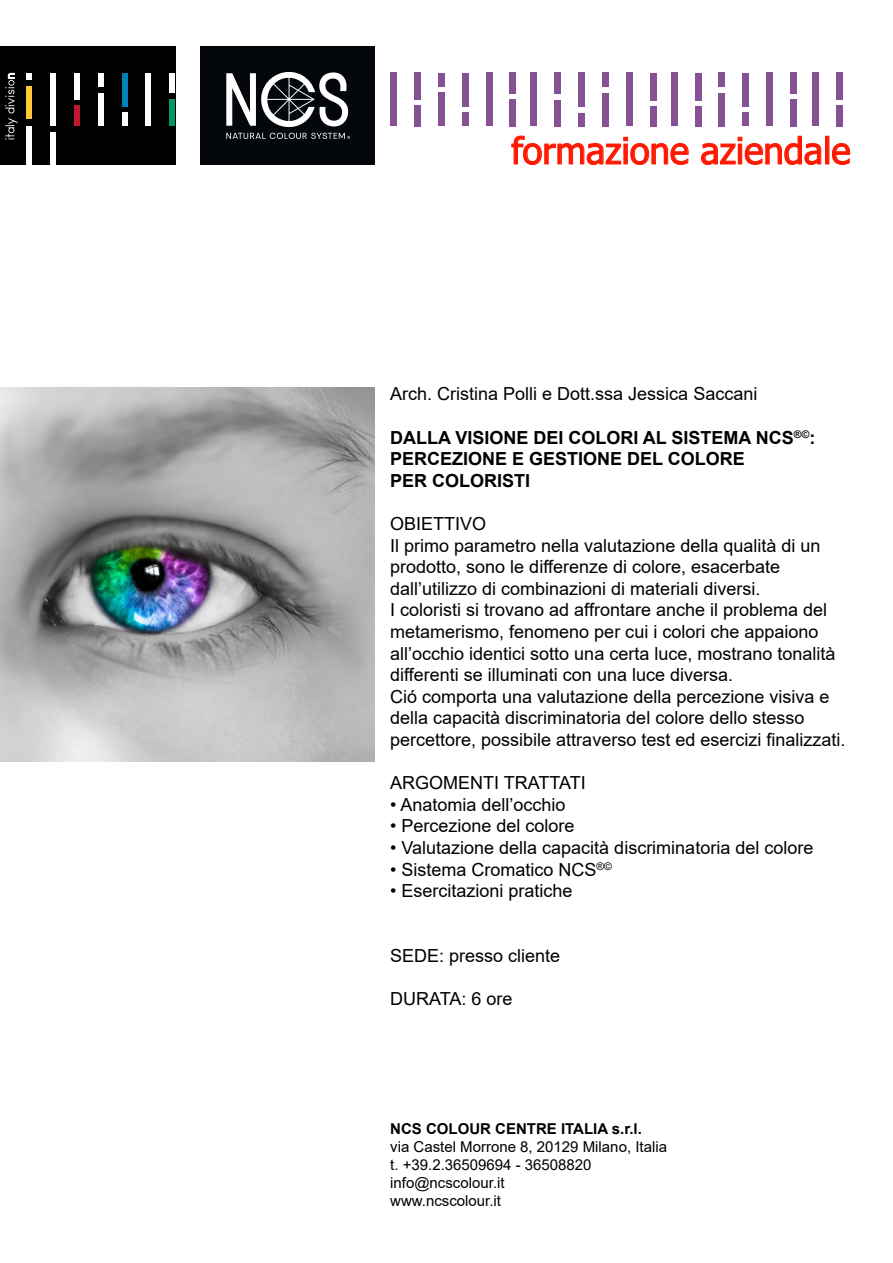
<style>
.page{position:relative;width:893px;height:1263px;background:#fff}
.page>*{position:absolute;margin:0;border:0;box-sizing:border-box;transform-origin:0 0}
.t1{font:36.45px "Tahoma";color:#ff1800}
.t2{font:18px/21.6px "Arial";color:#000}
.t3{font:700 18px/21.6px "Arial";color:#000}
.t4{font:15px/18px "Arial";color:#000}
.t5{font:700 15px "Arial";color:#000}
</style>
<div class="page">
<hr style="left:374px;top:388px;width:519px;height:1px;background:#000">
<svg style="left:511px;top:135px;width:178px;height:30px"></svg>
<svg style="left:701px;top:135px;width:120px;height:30px"></svg>
<div style="left:825px;top:136px;width:4px;height:28px;border:1px solid #ff1800"></div>
<svg style="left:832px;top:143px;width:18px;height:22px"></svg>
<div style="left:415px;top:73px;width:6px;height:27px;background:#865193"></div>
<div style="left:438px;top:73px;width:7px;height:13px;background:#865193"></div>
<div style="left:462px;top:73px;width:6px;height:33px;background:#865193"></div>
<div style="left:486px;top:73px;width:6px;height:53px;background:#865193"></div>
<div style="left:510px;top:72px;width:6px;height:22px;background:#865193"></div>
<div style="left:510px;top:99px;width:6px;height:27px;background:#865193"></div>
<div style="left:531px;top:72px;width:6px;height:54px;background:#865193"></div>
<div style="left:554px;top:72px;width:6px;height:22px;background:#865193"></div>
<div style="left:554px;top:100px;width:6px;height:26px;background:#865193"></div>
<div style="left:578px;top:72px;width:6px;height:35px;background:#865193"></div>
<div style="left:602px;top:72px;width:6px;height:15px;background:#865193"></div>
<div style="left:602px;top:93px;width:6px;height:33px;background:#865193"></div>
<div style="left:626px;top:73px;width:6px;height:53px;background:#865193"></div>
<div style="left:650px;top:73px;width:6px;height:27px;background:#865193"></div>
<div style="left:650px;top:106px;width:6px;height:20px;background:#865193"></div>
<div style="left:672px;top:73px;width:6px;height:53px;background:#865193"></div>
<div style="left:766px;top:73px;width:6px;height:53px;background:#865193"></div>
<div style="left:812px;top:73px;width:6px;height:53px;background:#865193"></div>
<div style="left:578px;top:113px;width:6px;height:13px;background:#865193"></div>
<div style="left:462px;top:112px;width:6px;height:14px;background:#865193"></div>
<div style="left:391px;top:73px;width:6px;height:53px;background:#865193"></div>
<div style="left:415px;top:105px;width:6px;height:21px;background:#865193"></div>
<div style="left:438px;top:92px;width:7px;height:34px;background:#865193"></div>
<div style="left:695px;top:73px;width:6px;height:27px;background:#865193"></div>
<div style="left:695px;top:106px;width:6px;height:20px;background:#865193"></div>
<div style="left:719px;top:73px;width:6px;height:14px;background:#865193"></div>
<div style="left:719px;top:93px;width:6px;height:33px;background:#865193"></div>
<div style="left:743px;top:73px;width:6px;height:33px;background:#865193"></div>
<div style="left:743px;top:112px;width:6px;height:14px;background:#865193"></div>
<div style="left:790px;top:73px;width:6px;height:21px;background:#865193"></div>
<div style="left:790px;top:99px;width:6px;height:27px;background:#865193"></div>
<div style="left:836px;top:73px;width:6px;height:27px;background:#865193"></div>
<div style="left:836px;top:105px;width:6px;height:21px;background:#865193"></div>
<div style="left:0;top:47px;width:175px;height:118px;background:#000"></div>
<div style="left:169px;top:100px;width:6px;height:26px;background:#009863"></div>
<div style="left:169px;top:73px;width:6px;height:20px;background:#fff"></div>
<div style="left:145px;top:73px;width:6px;height:53px;background:#fff"></div>
<div style="left:50px;top:73px;width:6px;height:53px;background:#fff"></div>
<div style="left:74px;top:73px;width:6px;height:27px;background:#fff"></div>
<div style="left:122px;top:73px;width:6px;height:33px;background:#0080b4"></div>
<div style="left:122px;top:113px;width:6px;height:13px;background:#fff"></div>
<div style="left:98px;top:93px;width:6px;height:33px;background:#fff"></div>
<div style="left:98px;top:73px;width:6px;height:13px;background:#fff"></div>
<div style="left:50px;top:133px;width:6px;height:32px;background:#fff"></div>
<div style="left:26px;top:86px;width:6px;height:33px;background:#fdc937"></div>
<div style="left:74px;top:106px;width:6px;height:20px;background:#bf1730"></div>
<div style="left:26px;top:73px;width:6px;height:7px;background:#fff"></div>
<div style="left:26px;top:126px;width:6px;height:39px;background:#fff"></div>
<svg style="left:5px;top:72px;width:13px;height:68px"></svg>
<div style="left:200px;top:47px;width:175px;height:118px;background:#03060a"></div>
<svg style="left:226px;top:71px;width:124px;height:68px"></svg>
<img style="left:0;top:387px;width:374px;height:375px">
<h1 class="t1" style="left:511px;top:126px;width:341px">formazione aziendale</h1>
<p class="t2" style="left:390px;top:383px;width:369px">Arch. Cristina Polli e Dott.ssa Jessica Saccani</p>
<p class="t3" style="left:390px;top:427px;width:427px">DALLA VISIONE DEI COLORI AL SISTEMA NCS<sup>®©</sup>:<br>PERCEZIONE E GESTIONE DEL COLORE<br>PER COLORISTI</p>
<p class="t2" style="left:390px;top:513px;width:457px">OBIETTIVO<br>Il primo parametro nella valutazione della qualità di un prodotto, sono le differenze di colore, esacerbate dall’utilizzo di combinazioni di materiali diversi.<br>I coloristi si trovano ad affrontare anche il problema del metamerismo, fenomeno per cui i colori che appaiono all’occhio identici sotto una certa luce, mostrano tonalità differenti se illuminati con una luce diversa.<br>Ció comporta una valutazione della percezione visiva e della capacità discriminatoria del colore dello stesso percettore, possibile attraverso test ed esercizi finalizzati.</p>
<p class="t2" style="left:390px;top:772px;width:197px">ARGOMENTI TRATTATI</p>
<p class="t2" style="left:390px;top:793px;width:177px">• Anatomia dell’occhio</p>
<p class="t2" style="left:390px;top:815px;width:186px">• Percezione del colore</p>
<p class="t2" style="left:390px;top:837px;width:425px">• Valutazione della capacità discriminatoria del colore</p>
<p class="t2" style="left:390px;top:858px;width:223px">• Sistema Cromatico NCS<sup>®©</sup></p>
<p class="t2" style="left:390px;top:880px;width:184px">• Esercitazioni pratiche</p>
<p class="t2" style="left:390px;top:945px;width:172px">SEDE: presso cliente</p>
<p class="t2" style="left:390px;top:988px;width:124px">DURATA: 6 ore</p>
<p class="t5" style="left:390px;top:1118px;width:253px">NCS COLOUR CENTRE ITALIA s.r.l.</p>
<p class="t4" style="left:390px;top:1138px;width:278px">via Castel Morrone 8, 20129 Milano, Italia t. +39.2.36509694 - 36508820 info@ncscolour.it<br>www.ncscolour.it</p>
</div>
